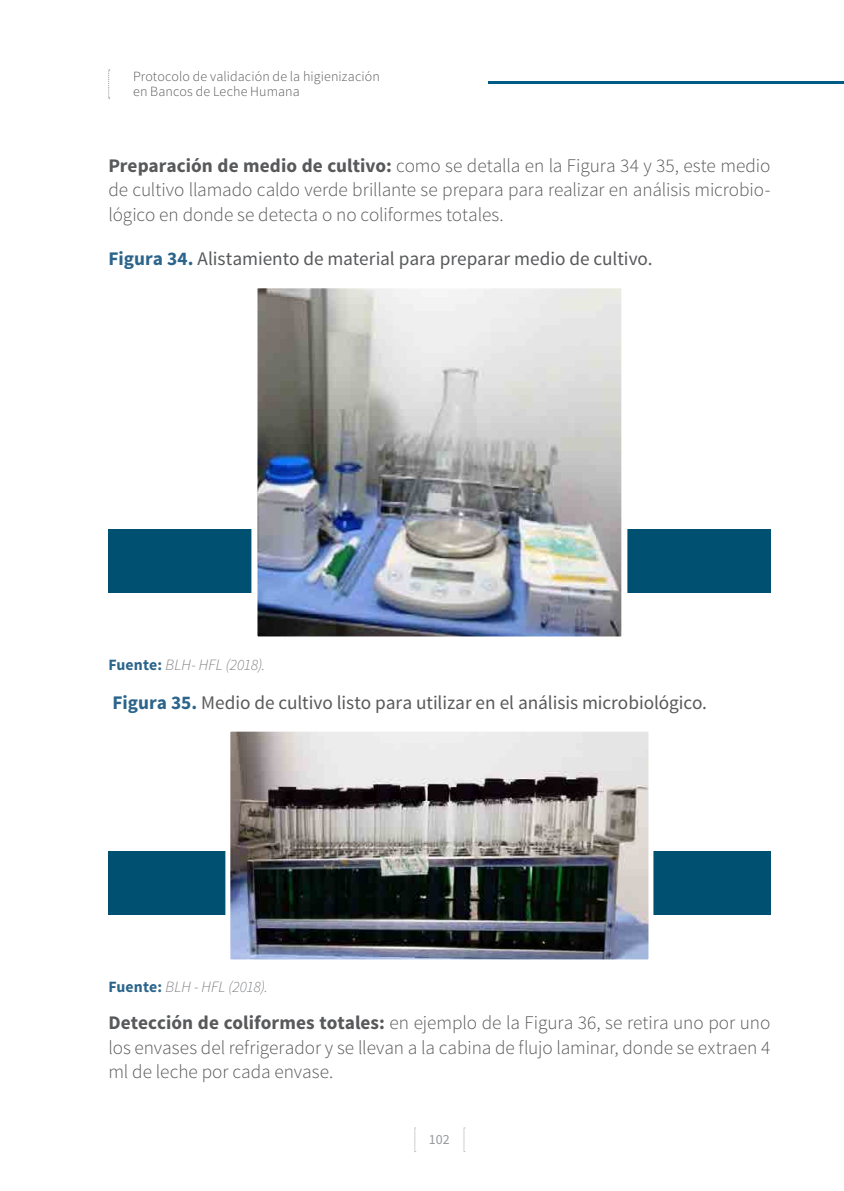
<style>
.page{position:relative;width:844px;height:1191px;background:#fff}
.page>*{position:absolute;margin:0;border:0;box-sizing:border-box;transform-origin:0 0}
.Txt_-_A{font:300 19.25px/24.5px "Source Sans Pro";letter-spacing:-.005em;color:#58595b;text-align:justify}
.T_-_Figura{font:19.25px "Source Sans Pro";letter-spacing:-.005em;color:#58595b}
.Fuente{font:italic 300 15.75px "Source Sans Pro";letter-spacing:.005em;color:#808285}
.t1{font:300 14px/15px "Source Sans Pro";letter-spacing:.01em;color:#58595b}
.t2{font:14px "Source Sans Pro";color:#97999c}
.s1{font-weight:700}
.s2{font-weight:700;color:#2c658c}
.s3{font-weight:700;font-style:normal;color:#2c658c}
</style>
<div class="page">
<svg style="left:414px;top:1127px;width:2px;height:25px"></svg>
<svg style="left:463px;top:1127px;width:2px;height:25px"></svg>
<hr style="left:487px;top:81px;width:356px;height:3px;background:#005c84">
<svg style="left:108px;top:70px;width:2px;height:29px"></svg>
<div style="left:108px;top:529px;width:662px;height:64px;background:#005171"></div>
<div style="left:108px;top:851px;width:662px;height:63px;background:#005171"></div>
<img style="left:258px;top:289px;width:362px;height:346px">
<div style="left:251px;top:282px;width:376px;height:360px;border:6px solid #fff"></div>
<img style="left:231px;top:732px;width:416px;height:226px">
<div style="left:225px;top:726px;width:428px;height:238px;border:5px solid #fff"></div>
<p class="t1" style="left:133px;top:69px;width:248px">Protocolo de validación de la higienización en Bancos de Leche Humana</p>
<p class="Txt_-_A" style="left:108px;top:153px;width:663px"><span class="s1">Preparación de medio de cultivo:</span> como se detalla en la Figura 34 y 35, este medio de cultivo llamado caldo verde brillante se prepara para realizar en análisis microbio&shy;lógico en donde se detecta o no coliformes totales.</p>
<p class="T_-_Figura" style="left:108px;top:247px;width:545px"><span class="s2">Figura 34.</span> Alistamiento de material para preparar medio de cultivo.</p>
<p class="Fuente" style="left:108px;top:655px;width:158px"><span class="s3">Fuente:</span> BLH- HFL (2018).</p>
<p class="T_-_Figura" style="left:112px;top:691px;width:596px"><span class="s2">Figura 35.</span> Medio de cultivo listo para utilizar en el análisis microbiológico.</p>
<p class="Fuente" style="left:108px;top:977px;width:161px"><span class="s3">Fuente:</span> BLH - HFL (2018).</p>
<p class="Txt_-_A" style="left:108px;top:1010px;width:663px"><span class="s1">Detección de coliformes totales:</span> en ejemplo de la Figura 36, se retira uno por uno los envases del refrigerador y se llevan a la cabina de flujo laminar, donde se extraen 4 ml de leche por cada envase.</p>
<p class="t2" style="left:429px;top:1130px;width:22px">102</p>
</div>
